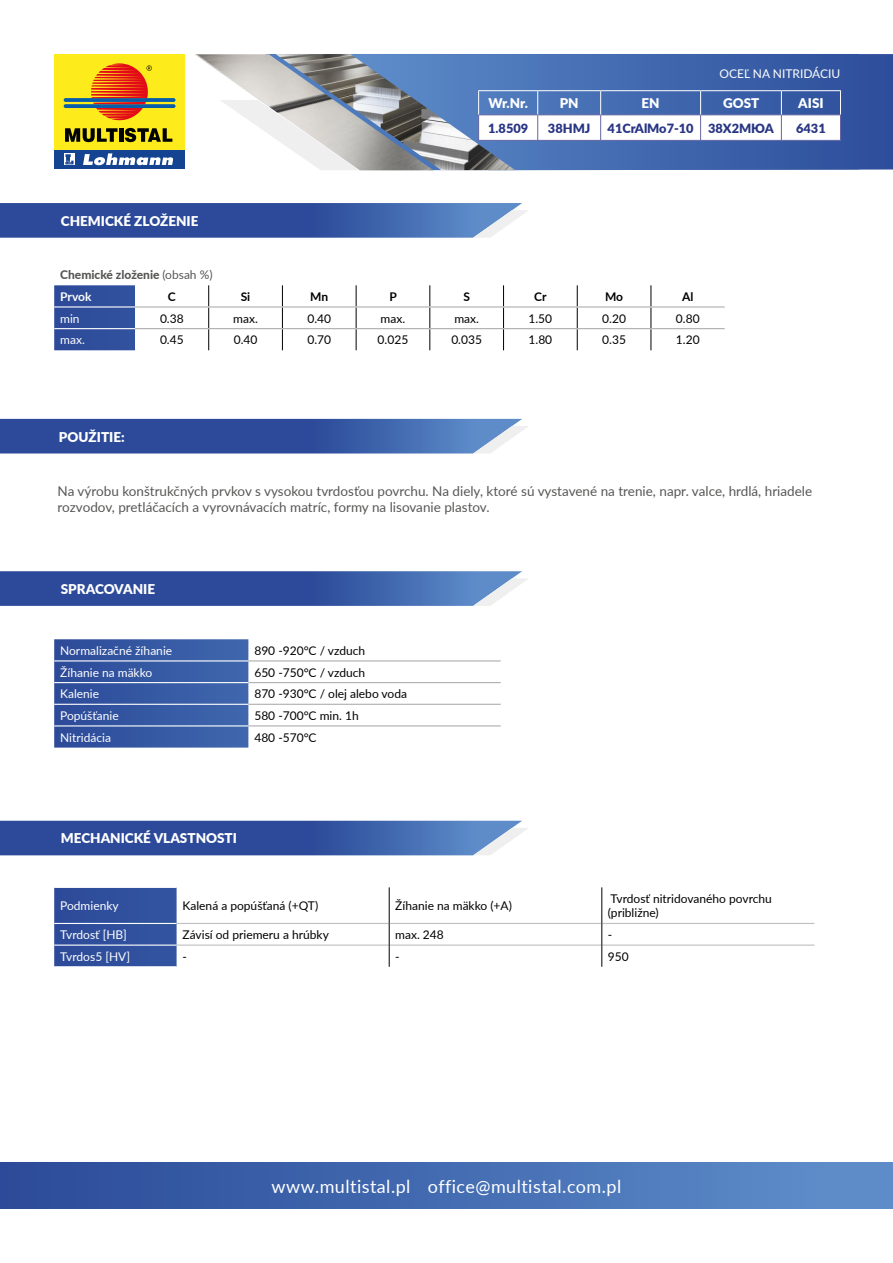
<style>
.page{position:relative;width:893px;height:1263px;background:#fff}
.page>*{position:absolute;margin:0;border:0;box-sizing:border-box;transform-origin:0 0}
.t1{font:18px "Lato";letter-spacing:.025em;color:#fff}
.t2{font:13.5px/16.2px "Lato";color:#575756}
.t3{font:900 13.5px "Lato";color:#fff}
.t4{font:900 13.35px "Lato";color:#fff}
.t5{font:900 12.75px "Lato";color:#283583}
.t6{font:12px/14.4px "Lato";color:#000}
.t7{font:12px "Lato";color:#fff}
.t8{font:800 12px/21.6px "Lato";color:#575756}
.t9{font:700 12px "Lato";color:#000}
.s1{font-weight:400}
.s2{font-weight:700;color:#fff}
</style>
<div class="page">
<svg style="left:0;top:203px;width:528px;height:35px;background:#4261a8"></svg>
<svg style="left:0;top:419px;width:528px;height:34px;background:#4060a7"></svg>
<svg style="left:0;top:571px;width:528px;height:35px;background:#4261a8"></svg>
<svg style="left:0;top:821px;width:528px;height:34px;background:#4060a7"></svg>
<div style="left:54px;top:54px;width:130px;height:96px;background:#fdeb1b"></div>
<div style="left:54px;top:150px;width:130px;height:19px;background:#134391"></div>
<svg style="left:125px;top:128px;width:47px;height:14px"></svg>
<hr style="left:119px;top:128px;width:4px;height:14px;background:#010202">
<svg style="left:65px;top:128px;width:53px;height:14px"></svg>
<svg style="left:64px;top:153px;width:11px;height:12px"></svg>
<svg style="left:65px;top:154px;width:9px;height:10px"></svg>
<svg style="left:83px;top:153px;width:90px;height:12px"></svg>
<svg style="left:64px;top:98px;width:112px;height:4px"></svg>
<svg style="left:64px;top:104px;width:112px;height:4px"></svg>
<svg style="left:91px;top:63px;width:61px;height:57px"></svg>
<svg style="left:54px;top:639px;width:194px;height:109px;background:#3a5ca5"></svg>
<hr style="left:248px;top:660px;width:253px;height:1px;background:#aeaeae">
<hr style="left:248px;top:682px;width:253px;height:1px;background:#aeaeae">
<hr style="left:248px;top:704px;width:253px;height:1px;background:#aeaeae">
<hr style="left:248px;top:725px;width:253px;height:1px;background:#aeaeae">
<hr style="left:54px;top:660px;width:194px;height:1px;background:#fff">
<hr style="left:54px;top:682px;width:194px;height:1px;background:#fff">
<hr style="left:54px;top:704px;width:194px;height:1px;background:#fff">
<hr style="left:54px;top:725px;width:194px;height:1px;background:#fff">
<div style="left:54px;top:888px;width:123px;height:78px;background:#30509d"></div>
<hr style="left:54px;top:923px;width:123px;height:1px;background:#fff">
<hr style="left:54px;top:944px;width:123px;height:2px;background:#fff">
<hr style="left:177px;top:923px;width:212px;height:1px;background:#bfbfbf">
<hr style="left:390px;top:923px;width:211px;height:1px;background:#bfbfbf">
<hr style="left:602px;top:923px;width:212px;height:1px;background:#bfbfbf">
<hr style="left:177px;top:944px;width:212px;height:2px;background:#bfbfbf">
<hr style="left:390px;top:944px;width:211px;height:2px;background:#bfbfbf">
<hr style="left:602px;top:944px;width:212px;height:2px;background:#bfbfbf">
<hr style="left:389px;top:887px;width:1px;height:36px;background:#000">
<hr style="left:601px;top:887px;width:1px;height:36px;background:#000">
<svg style="left:389px;top:923px;width:1px;height:44px"></svg>
<svg style="left:601px;top:923px;width:1px;height:44px"></svg>
<div style="left:54px;top:285px;width:81px;height:65px;background:#2f4e9c"></div>
<svg style="left:208px;top:285px;width:1px;height:65px"></svg>
<svg style="left:282px;top:285px;width:1px;height:65px"></svg>
<svg style="left:356px;top:285px;width:1px;height:65px"></svg>
<svg style="left:429px;top:285px;width:1px;height:65px"></svg>
<svg style="left:503px;top:285px;width:1px;height:65px"></svg>
<svg style="left:577px;top:285px;width:1px;height:65px"></svg>
<svg style="left:651px;top:285px;width:1px;height:65px"></svg>
<hr style="left:54px;top:306px;width:81px;height:2px;background:#fff">
<hr style="left:54px;top:328px;width:81px;height:1px;background:#fff">
<hr style="left:135px;top:306px;width:74px;height:2px;background:#aeaeae">
<hr style="left:209px;top:306px;width:73px;height:2px;background:#aeaeae">
<hr style="left:282px;top:306px;width:74px;height:2px;background:#aeaeae">
<hr style="left:356px;top:306px;width:74px;height:2px;background:#aeaeae">
<hr style="left:430px;top:306px;width:74px;height:2px;background:#aeaeae">
<hr style="left:504px;top:306px;width:73px;height:2px;background:#aeaeae">
<hr style="left:577px;top:306px;width:74px;height:2px;background:#aeaeae">
<hr style="left:651px;top:306px;width:74px;height:2px;background:#aeaeae">
<hr style="left:135px;top:328px;width:74px;height:1px;background:#aeaeae">
<hr style="left:209px;top:328px;width:73px;height:1px;background:#aeaeae">
<hr style="left:282px;top:328px;width:74px;height:1px;background:#aeaeae">
<hr style="left:356px;top:328px;width:74px;height:1px;background:#aeaeae">
<hr style="left:430px;top:328px;width:74px;height:1px;background:#aeaeae">
<hr style="left:504px;top:328px;width:73px;height:1px;background:#aeaeae">
<hr style="left:577px;top:328px;width:74px;height:1px;background:#aeaeae">
<hr style="left:651px;top:328px;width:74px;height:1px;background:#aeaeae">
<div style="left:0;top:1163px;width:893px;height:46px;background:linear-gradient(to right,#2a4998,#608fcc)"></div>
<svg style="left:515px;top:54px;width:378px;height:116px;background:#3c61a9"></svg>
<img style="left:434px;top:54px;width:81px;height:116px">
<img style="left:195px;top:54px;width:239px;height:116px">
<svg style="left:219px;top:100px;width:140px;height:70px"></svg>
<hr style="left:478px;top:140px;width:60px;height:1px;background:#6565a4">
<hr style="left:538px;top:140px;width:63px;height:1px;background:#6565a4">
<hr style="left:601px;top:140px;width:100px;height:1px;background:#6565a4">
<hr style="left:701px;top:140px;width:80px;height:1px;background:#6565a4">
<hr style="left:781px;top:140px;width:60px;height:1px;background:#6565a4">
<hr style="left:478px;top:90px;width:60px;height:1px;background:#fff">
<hr style="left:538px;top:90px;width:63px;height:1px;background:#fff">
<hr style="left:601px;top:90px;width:100px;height:1px;background:#fff">
<hr style="left:701px;top:90px;width:80px;height:1px;background:#fff">
<hr style="left:781px;top:90px;width:60px;height:1px;background:#fff">
<svg style="left:478px;top:91px;width:363px;height:49px"></svg>
<p class="t7" style="left:719px;top:65px;width:122px">OCEĽ NA NITRIDÁCIU</p>
<p class="t3" style="left:61px;top:211px;width:139px">CHEMICKÉ ZLOŽENIE</p>
<p class="t4" style="left:488px;top:93px;width:41px">Wr.Nr.</p>
<p class="t4" style="left:560px;top:93px;width:20px">PN</p>
<p class="t4" style="left:642px;top:93px;width:20px">EN</p>
<p class="t4" style="left:723px;top:93px;width:38px">GOST</p>
<p class="t4" style="left:798px;top:93px;width:27px">AISI</p>
<p class="t5" style="left:488px;top:118px;width:42px">1.8509</p>
<p class="t5" style="left:548px;top:118px;width:44px">38HMJ</p>
<p class="t5" style="left:608px;top:118px;width:168px">41CrAlMo7-10 38Х2МЮА</p>
<p class="t5" style="left:796px;top:118px;width:31px">6431</p>
<p class="t8" style="left:60px;top:264px;width:154px">Chemické zloženie <span class="s1">(obsah %)<br></span><span class="s2">Prvok</span></p>
<p class="t9" style="left:168px;top:288px;width:9px">C</p>
<p class="t9" style="left:241px;top:288px;width:11px">Si</p>
<p class="t9" style="left:310px;top:288px;width:20px">Mn</p>
<p class="t9" style="left:389px;top:288px;width:9px">P</p>
<p class="t9" style="left:463px;top:288px;width:8px">S</p>
<p class="t9" style="left:534px;top:288px;width:14px">Cr</p>
<p class="t9" style="left:605px;top:288px;width:20px">Mo</p>
<p class="t9" style="left:682px;top:288px;width:13px">Al</p>
<p class="t7" style="left:60px;top:310px;width:21px">min</p>
<p class="t6" style="left:160px;top:311px;width:25px">0.38</p>
<p class="t6" style="left:233px;top:311px;width:26px">max.</p>
<p class="t6" style="left:307px;top:311px;width:25px">0.40</p>
<p class="t6" style="left:381px;top:311px;width:26px">max.</p>
<p class="t6" style="left:454px;top:311px;width:26px">max.</p>
<p class="t6" style="left:528px;top:311px;width:25px">1.50</p>
<p class="t6" style="left:602px;top:311px;width:25px">0.20</p>
<p class="t6" style="left:676px;top:311px;width:25px">0.80</p>
<p class="t7" style="left:60px;top:331px;width:26px">max.</p>
<p class="t6" style="left:160px;top:332px;width:25px">0.45</p>
<p class="t6" style="left:234px;top:332px;width:25px">0.40</p>
<p class="t6" style="left:307px;top:332px;width:25px">0.70</p>
<p class="t6" style="left:378px;top:332px;width:32px">0.025</p>
<p class="t6" style="left:451px;top:332px;width:32px">0.035</p>
<p class="t6" style="left:529px;top:332px;width:25px">1.80</p>
<p class="t6" style="left:602px;top:332px;width:25px">0.35</p>
<p class="t6" style="left:676px;top:332px;width:25px">1.20</p>
<p class="t3" style="left:59px;top:426px;width:67px">POUŽITIE:</p>
<p class="t2" style="left:58px;top:483px;width:756px">Na výrobu konštrukčných prvkov s vysokou tvrdosťou povrchu. Na diely, ktoré sú vystavené na trenie, napr. valce, hrdlá, hriadele rozvodov, pretláčacích a vyrovnávacích matríc, formy na lisovanie plastov.</p>
<p class="t3" style="left:61px;top:579px;width:96px">SPRACOVANIE</p>
<p class="t7" style="left:60px;top:642px;width:114px">Normalizačné žíhanie</p>
<p class="t6" style="left:254px;top:643px;width:112px">890 -920°C / vzduch</p>
<p class="t7" style="left:60px;top:664px;width:94px">Žíhanie na mäkko</p>
<p class="t6" style="left:254px;top:664px;width:112px">650 -750°C / vzduch</p>
<p class="t7" style="left:60px;top:685px;width:40px">Kalenie</p>
<p class="t6" style="left:254px;top:686px;width:154px">870 -930°C / olej alebo voda</p>
<p class="t7" style="left:60px;top:707px;width:60px">Popúšťanie</p>
<p class="t6" style="left:254px;top:708px;width:106px">580 -700°C min. 1h</p>
<p class="t7" style="left:60px;top:729px;width:52px">Nitridácia</p>
<p class="t6" style="left:254px;top:729px;width:64px">480 -570°C</p>
<p class="t3" style="left:61px;top:828px;width:178px">MECHANICKÉ VLASTNOSTI</p>
<p class="t7" style="left:60px;top:897px;width:60px">Podmienky</p>
<p class="t6" style="left:183px;top:898px;width:137px">Kalená a popúšťaná (+QT)</p>
<p class="t6" style="left:395px;top:898px;width:118px">Žíhanie na mäkko (+A)</p>
<p class="t6" style="left:608px;top:891px;width:166px">Tvrdosť nitridovaného povrchu (približne)</p>
<p class="t7" style="left:60px;top:926px;width:68px">Tvrdosť [HB]</p>
<p class="t6" style="left:183px;top:927px;width:148px">Závisí od priemeru a hrúbky</p>
<p class="t6" style="left:395px;top:927px;width:50px">max. 248</p>
<p class="t6" style="left:608px;top:927px;width:6px">-</p>
<p class="t7" style="left:60px;top:948px;width:71px">Tvrdos5 [HV]</p>
<p class="t6" style="left:183px;top:949px;width:6px">-</p>
<p class="t6" style="left:395px;top:949px;width:6px">-</p>
<p class="t6" style="left:608px;top:949px;width:22px">950</p>
<h1 class="t1" style="left:272px;top:1174px;width:351px">www.multistal.pl office@multistal.com.pl</h1>
</div>
